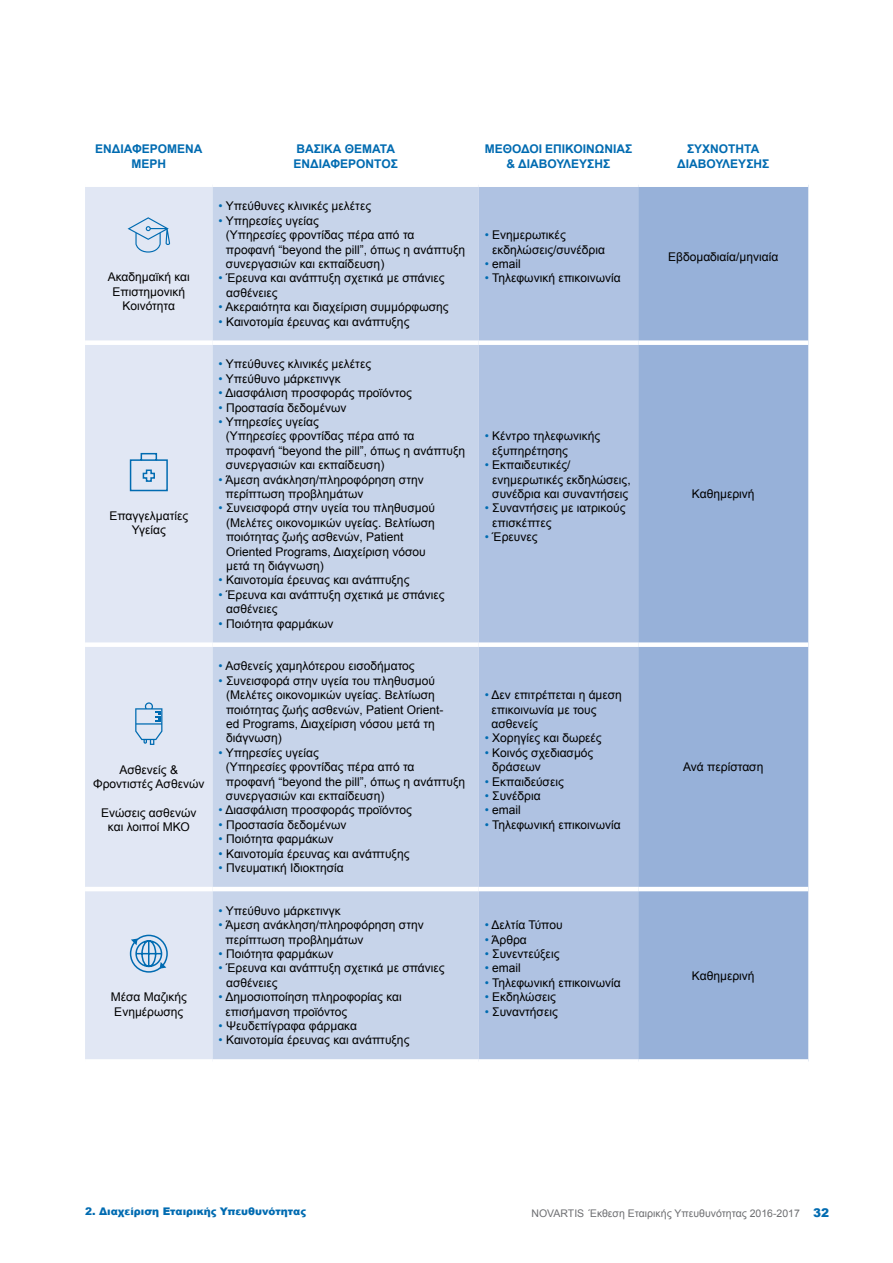
<style>
.page{position:relative;width:893px;height:1263px;background:#fff}
.page>*{position:absolute;margin:0;border:0;box-sizing:border-box;transform-origin:0 0}
.t1{font:12px/14.4px "Arial";color:#000}
.t2{font:700 12px/14.4px "Arial";color:#006bb1;text-align:center}
.t3{font:10.5px "Arial";color:#6d6e71}
.t4{font:900 10.5px "Arial";color:#006bb1}
.s1{color:#006bb1}
.s2{font-weight:900;font-size:12px;color:#006bb1}
</style>
<div class="page">
<div style="left:85px;top:187px;width:128px;height:872px;background:#e1e7f4"></div>
<div style="left:213px;top:187px;width:266px;height:872px;background:#c7d4ea"></div>
<div style="left:479px;top:187px;width:159px;height:872px;background:#afc2e2"></div>
<div style="left:638px;top:187px;width:170px;height:872px;background:#97b1d9"></div>
<div style="left:85px;top:340px;width:128px;height:5px;background:#fff"></div>
<div style="left:213px;top:340px;width:266px;height:5px;background:#fff"></div>
<div style="left:479px;top:340px;width:159px;height:5px;background:#fff"></div>
<div style="left:638px;top:340px;width:170px;height:5px;background:#fff"></div>
<div style="left:85px;top:642px;width:128px;height:5px;background:#fff"></div>
<div style="left:213px;top:642px;width:266px;height:5px;background:#fff"></div>
<div style="left:479px;top:642px;width:159px;height:5px;background:#fff"></div>
<div style="left:638px;top:642px;width:170px;height:5px;background:#fff"></div>
<hr style="left:85px;top:887px;width:128px;height:4px;background:#fff">
<hr style="left:213px;top:887px;width:266px;height:4px;background:#fff">
<hr style="left:479px;top:887px;width:159px;height:4px;background:#fff">
<hr style="left:638px;top:887px;width:170px;height:4px;background:#fff">
<svg style="left:128px;top:217px;width:42px;height:36px;background:#bed4e9"></svg>
<svg style="left:129px;top:452px;width:40px;height:40px;background:#b5cee6"></svg>
<svg style="left:135px;top:702px;width:27px;height:43px"></svg>
<svg style="left:129px;top:934px;width:40px;height:39px;background:#9dc1df"></svg>
<p class="t2" style="left:95px;top:142px;width:109px">ΕΝΔΙΑΦΕΡΟΜΕΝΑ<br>ΜΕΡΗ</p>
<p class="t2" style="left:293px;top:142px;width:106px;text-align:left">ΒΑΣΙΚΑ ΘΕΜΑΤΑ<br>ΕΝΔΙΑΦΕΡΟΝΤΟΣ</p>
<p class="t2" style="left:485px;top:142px;width:149px">ΜΕΘΟΔΟΙ ΕΠΙΚΟΙΝΩΝΙΑΣ &amp; ΔΙΑΒΟΥΛΕΥΣΗΣ</p>
<p class="t2" style="left:677px;top:142px;width:94px">ΣΥΧΝΟΤΗΤΑ<br>ΔΙΑΒΟΥΛΕΥΣΗΣ</p>
<p class="t1" style="left:108px;top:270px;width:84px;text-align:center">Ακαδημαϊκή και<br>Επιστημονική<br>Κοινότητα</p>
<p class="t1" style="left:109px;top:509px;width:80px;text-align:center">Επαγγελματίες<br>Υγείας</p>
<p class="t1" style="left:93px;top:762px;width:113px;text-align:center">Ασθενείς &amp;<br>Φροντιστές Ασθενών</p>
<p class="t1" style="left:101px;top:806px;width:97px;text-align:center">Ενώσεις ασθενών και λοιποί ΜΚΟ</p>
<p class="t1" style="left:111px;top:990px;width:78px">Μέσα Μαζικής<br>Ενημέρωσης</p>
<p class="t1" style="left:219px;top:199px;width:154px"><span class="s1">•</span> Υπεύθυνες κλινικές μελέτες</p>
<p class="t1" style="left:226px;top:214px;width:241px;text-indent:-7px"><span class="s1">•</span> Υπηρεσίες υγείας<br>(Υπηρεσίες φροντίδας πέρα από τα προφανή “beyond the pill”, όπως η ανάπτυξη συνεργασιών και εκπαίδευση)</p>
<p class="t1" style="left:226px;top:271px;width:220px;text-indent:-8px"><span class="s1">•</span> Έρευνα και ανάπτυξη σχετικά με σπάνιες ασθένειες</p>
<p class="t1" style="left:219px;top:300px;width:232px"><span class="s1">•</span> Ακεραιότητα και διαχείριση συμμόρφωσης</p>
<p class="t1" style="left:219px;top:314px;width:192px"><span class="s1">•</span> Καινοτομία έρευνας και ανάπτυξης</p>
<p class="t1" style="left:219px;top:357px;width:154px"><span class="s1">•</span> Υπεύθυνες κλινικές μελέτες</p>
<p class="t1" style="left:219px;top:372px;width:124px"><span class="s1">•</span> Υπεύθυνο μάρκετινγκ</p>
<p class="t1" style="left:219px;top:386px;width:195px"><span class="s1">•</span> Διασφάλιση προσφοράς προϊόντος</p>
<p class="t1" style="left:219px;top:400px;width:129px"><span class="s1">•</span> Προστασία δεδομένων</p>
<p class="t1" style="left:226px;top:415px;width:241px;text-indent:-7px"><span class="s1">•</span> Υπηρεσίες υγείας<br>(Υπηρεσίες φροντίδας πέρα από τα προφανή “beyond the pill”, όπως η ανάπτυξη συνεργασιών και εκπαίδευση)</p>
<p class="t1" style="left:225px;top:472px;width:200px;text-indent:-7px"><span class="s1">•</span> Άμεση ανάκληση/πληροφόρηση στην περίπτωση προβλημάτων</p>
<p class="t1" style="left:226px;top:501px;width:210px;text-indent:-8px"><span class="s1">•</span> Συνεισφορά στην υγεία του πληθυσμού (Μελέτες οικονομικών υγείας. Βελτίωση ποιότητας ζωής ασθενών, Patient Oriented Programs, Διαχείριση νόσου μετά τη διάγνωση)</p>
<p class="t1" style="left:219px;top:573px;width:192px"><span class="s1">•</span> Καινοτομία έρευνας και ανάπτυξης</p>
<p class="t1" style="left:226px;top:588px;width:220px;text-indent:-8px"><span class="s1">•</span> Έρευνα και ανάπτυξη σχετικά με σπάνιες ασθένειες</p>
<p class="t1" style="left:219px;top:616px;width:116px"><span class="s1">•</span> Ποιότητα φαρμάκων</p>
<p class="t1" style="left:219px;top:659px;width:198px"><span class="s1">•</span> Ασθενείς χαμηλότερου εισοδήματος</p>
<p class="t1" style="left:226px;top:673px;width:219px;text-indent:-8px"><span class="s1">•</span> Συνεισφορά στην υγεία του πληθυσμού (Μελέτες οικονομικών υγείας. Βελτίωση ποιότητας ζωής ασθενών, Patient Orient&shy;ed Programs, Διαχείριση νόσου μετά τη διάγνωση)</p>
<p class="t1" style="left:226px;top:745px;width:241px;text-indent:-7px"><span class="s1">•</span> Υπηρεσίες υγείας<br>(Υπηρεσίες φροντίδας πέρα από τα προφανή “beyond the pill”, όπως η ανάπτυξη συνεργασιών και εκπαίδευση)</p>
<p class="t1" style="left:219px;top:803px;width:195px"><span class="s1">•</span> Διασφάλιση προσφοράς προϊόντος</p>
<p class="t1" style="left:219px;top:817px;width:129px"><span class="s1">•</span> Προστασία δεδομένων</p>
<p class="t1" style="left:219px;top:832px;width:116px"><span class="s1">•</span> Ποιότητα φαρμάκων</p>
<p class="t1" style="left:219px;top:846px;width:192px"><span class="s1">•</span> Καινοτομία έρευνας και ανάπτυξης</p>
<p class="t1" style="left:219px;top:861px;width:127px"><span class="s1">•</span> Πνευματική Ιδιοκτησία</p>
<p class="t1" style="left:219px;top:903px;width:124px"><span class="s1">•</span> Υπεύθυνο μάρκετινγκ</p>
<p class="t1" style="left:225px;top:918px;width:200px;text-indent:-7px"><span class="s1">•</span> Άμεση ανάκληση/πληροφόρηση στην περίπτωση προβλημάτων</p>
<p class="t1" style="left:219px;top:947px;width:116px"><span class="s1">•</span> Ποιότητα φαρμάκων</p>
<p class="t1" style="left:226px;top:961px;width:220px;text-indent:-8px"><span class="s1">•</span> Έρευνα και ανάπτυξη σχετικά με σπάνιες ασθένειες</p>
<p class="t1" style="left:225px;top:990px;width:178px;text-indent:-7px"><span class="s1">•</span> Δημοσιοποίηση πληροφορίας και επισήμανση προϊόντος</p>
<p class="t1" style="left:219px;top:1019px;width:140px"><span class="s1">•</span> Ψευδεπίγραφα φάρμακα</p>
<p class="t1" style="left:219px;top:1033px;width:192px"><span class="s1">•</span> Καινοτομία έρευνας και ανάπτυξης</p>
<p class="t1" style="left:492px;top:228px;width:114px;text-indent:-8px"><span class="s1">•</span> Ενημερωτικές εκδηλώσεις/συνέδρια</p>
<p class="t1" style="left:485px;top:257px;width:38px"><span class="s1">•</span> email</p>
<p class="t1" style="left:485px;top:271px;width:138px"><span class="s1">•</span> Τηλεφωνική επικοινωνία</p>
<p class="t1" style="left:492px;top:429px;width:109px;text-indent:-8px"><span class="s1">•</span> Κέντρο τηλεφωνικής εξυπηρέτησης</p>
<p class="t1" style="left:492px;top:458px;width:140px;text-indent:-8px"><span class="s1">•</span> Εκπαιδευτικές/ ενημερωτικές εκδηλώσεις, συνέδρια και συναντήσεις</p>
<p class="t1" style="left:492px;top:501px;width:135px;text-indent:-8px"><span class="s1">•</span> Συναντήσεις με ιατρικούς επισκέπτες</p>
<p class="t1" style="left:485px;top:530px;width:54px"><span class="s1">•</span> Έρευνες</p>
<p class="t1" style="left:492px;top:688px;width:132px;text-indent:-7px"><span class="s1">•</span> Δεν επιτρέπεται η άμεση επικοινωνία με τους ασθενείς</p>
<p class="t1" style="left:485px;top:731px;width:119px"><span class="s1">•</span> Χορηγίες και δωρεές</p>
<p class="t1" style="left:492px;top:745px;width:103px;text-indent:-8px"><span class="s1">•</span> Κοινός σχεδιασμός δράσεων</p>
<p class="t1" style="left:485px;top:774px;width:81px"><span class="s1">•</span> Εκπαιδεύσεις</p>
<p class="t1" style="left:485px;top:789px;width:57px"><span class="s1">•</span> Συνέδρια</p>
<p class="t1" style="left:485px;top:803px;width:38px"><span class="s1">•</span> email</p>
<p class="t1" style="left:485px;top:817px;width:138px"><span class="s1">•</span> Τηλεφωνική επικοινωνία</p>
<p class="t1" style="left:485px;top:918px;width:79px"><span class="s1">•</span> Δελτία Τύπου</p>
<p class="t1" style="left:485px;top:932px;width:44px"><span class="s1">•</span> Άρθρα</p>
<p class="t1" style="left:485px;top:947px;width:76px"><span class="s1">•</span> Συνεντεύξεις</p>
<p class="t1" style="left:485px;top:961px;width:38px"><span class="s1">•</span> email</p>
<p class="t1" style="left:485px;top:975px;width:138px"><span class="s1">•</span> Τηλεφωνική επικοινωνία</p>
<p class="t1" style="left:485px;top:990px;width:73px"><span class="s1">•</span> Εκδηλώσεις</p>
<p class="t1" style="left:485px;top:1004px;width:75px"><span class="s1">•</span> Συναντήσεις</p>
<p class="t1" style="left:668px;top:250px;width:112px">Εβδομαδιαία/μηνιαία</p>
<p class="t1" style="left:692px;top:487px;width:64px">Καθημερινή</p>
<p class="t1" style="left:683px;top:760px;width:82px">Ανά περίσταση</p>
<p class="t1" style="left:692px;top:968px;width:64px">Καθημερινή</p>
<p class="t4" style="left:85px;top:1204px;width:222px">2. Διαχείριση Εταιρικής Υπευθυνότητας</p>
<p class="t3" style="left:532px;top:1207px;width:299px">novartis Έκθεση Εταιρικής Υπευθυνότητας 2016-2017 <span class="s2">32</span></p>
</div>
